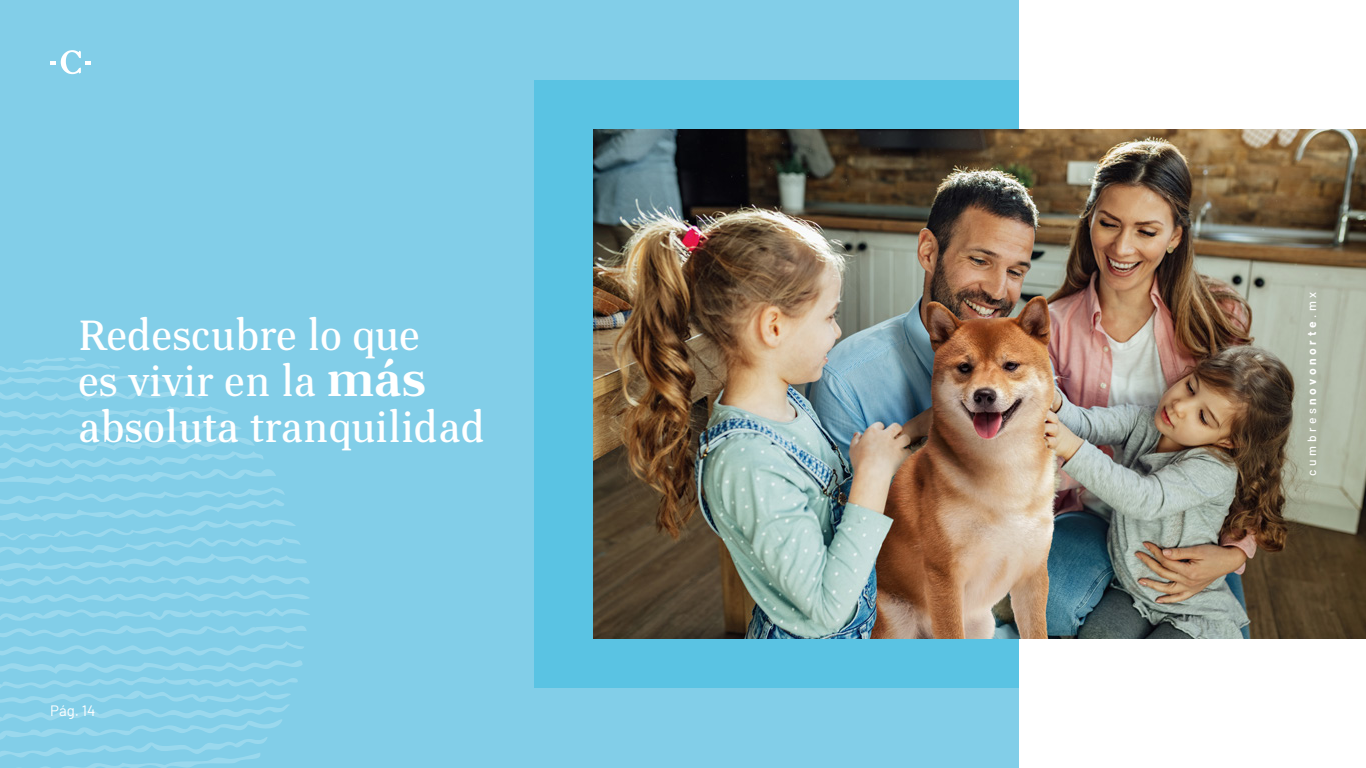
<style>
.page{position:relative;width:1366px;height:768px;background:#fff}
.page>*{position:absolute;margin:0;border:0;box-sizing:border-box;transform-origin:0 0}
.t1{font:42px/46px "Avila";color:#fff}
.t2{font:15px "Barlow";color:#fff}
.t3{font:500 12px "Barlow";letter-spacing:.3em;color:#fff}
.s1{font-weight:700;font-size:48px}
.s2{font-weight:700}
</style>
<div class="page">
<div style="left:0;top:0;width:1018px;height:768px;background:#82cee8"></div>
<svg style="left:0;top:357px;width:310px;height:411px"></svg>
<div style="left:534px;top:80px;width:484px;height:608px;background:#5ac3e3"></div>
<img style="left:593px;top:129px;width:773px;height:509px">
<svg style="left:50px;top:50px;width:41px;height:24px"></svg>
<p class="t1" style="left:78px;top:310px;width:409px">Redescubre lo que<br>es vivir en la <span class="s1">más </span>absoluta tranquilidad</p>
<p class="t2" style="left:50px;top:700px;width:47px">Pág. 14</p>
<p class="t3" style="left:1303px;top:476px;width:186px;rotate:-90deg">cumbres<span class="s2">novonorte</span>.mx</p>
</div>
